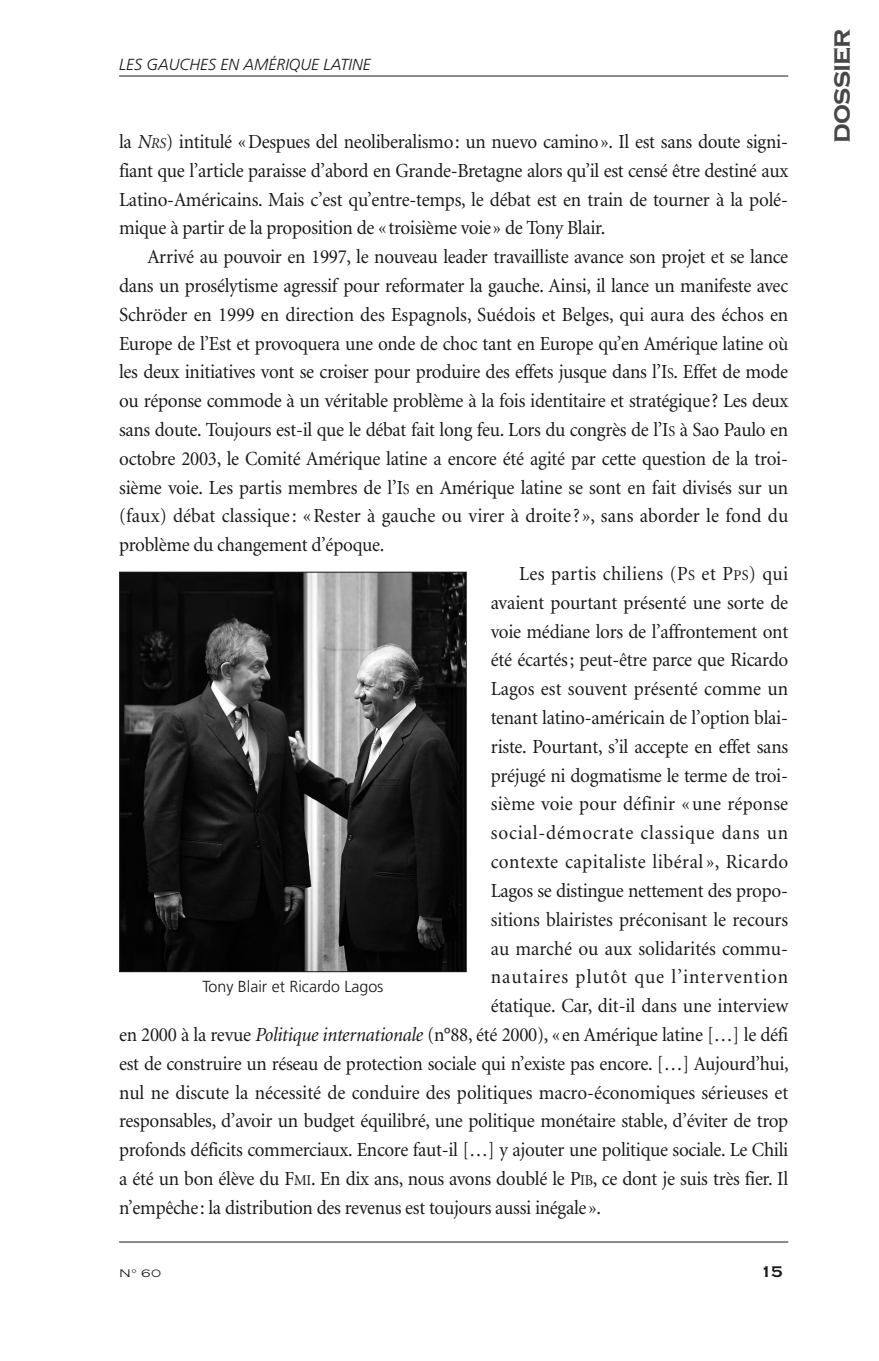
<style>
.page{position:relative;width:879px;height:1361px;background:#fff}
.page>*{position:absolute;margin:0;border:0;box-sizing:border-box;transform-origin:0 0}
.t1{font:700 28px "Copperplate Gothic";letter-spacing:-.03em;color:#474747}
.t2{font:20px/28.8px "Minion";letter-spacing:-.015em;color:#191919;text-align:justify;scale:.95 1}
.t3{font:20px "Minion";letter-spacing:.005em;color:#191919;scale:.95 1}
.t4{font:20px "Minion";letter-spacing:.025em;color:#191919;scale:.95 1}
.t5{font:20px "Minion";letter-spacing:.055em;color:#191919;scale:.95 1}
.t6{font:20px "Minion";letter-spacing:.045em;color:#191919;scale:.95 1}
.t7{font:20px "Minion";letter-spacing:.02em;color:#191919;scale:.95 1}
.t8{font:italic 300 16px "Frutiger";color:#191919}
.t9{font:300 16px "Frutiger";color:#191919}
.t10{font:700 16px "Copperplate Gothic";color:#191919}
.t11{font:300 11.2px "Copperplate Gothic";color:#191919;scale:1.25 1}
.s1{font-style:italic}
.s2{font-style:italic;font-size:15px}
.s3{font-size:15px}
</style>
<div class="page">
<hr style="left:119px;top:76px;width:669px;height:1px;background:#191919">
<hr style="left:119px;top:1241px;width:669px;height:1px;background:#191919">
<img style="left:121px;top:574px;width:344px;height:396px">
<div style="left:119px;top:572px;width:348px;height:400px;border:1px solid #191919"></div>
<p class="t8" style="left:119px;top:58px;width:253px">LES GAUCHES EN AMÉRIQUE LATINE</p>
<p class="t2" style="left:119px;top:129px;width:706px">la <span class="s1">N</span><span class="s2">RS</span>) intitulé «Despues del neoliberalismo: un nuevo camino». Il est sans doute signi&shy;fiant que l’article paraisse d’abord en Grande-Bretagne alors qu’il est censé être destiné aux Latino-Américains. Mais c’est qu’entre-temps, le débat est en train de tourner à la polé&shy;mique à partir de la proposition de «troisième voie» de Tony Blair.</p>
<p class="t2" style="left:147px;top:244px;width:676px">Arrivé au pouvoir en 1997, le nouveau leader travailliste avance son projet et se lance</p>
<p class="t2" style="left:119px;top:273px;width:706px">dans un prosélytisme agressif pour reformater la gauche. Ainsi, il lance un manifeste avec</p>
<p class="t2" style="left:119px;top:301px;width:706px">Schröder en 1999 en direction des Espagnols, Suédois et Belges, qui aura des échos en</p>
<p class="t2" style="left:119px;top:330px;width:706px">Europe de l’Est et provoquera une onde de choc tant en Europe qu’en Amérique latine où</p>
<p class="t2" style="left:119px;top:359px;width:706px">les deux initiatives vont se croiser pour produire des effets jusque dans l’I<span class="s3">S</span>. Effet de mode</p>
<p class="t2" style="left:119px;top:388px;width:706px">ou réponse commode à un véritable problème à la fois identitaire et stratégique? Les deux</p>
<p class="t2" style="left:119px;top:417px;width:706px">sans doute. Toujours est-il que le débat fait long feu. Lors du congrès de l’I<span class="s3">S</span> à Sao Paulo en</p>
<p class="t2" style="left:119px;top:445px;width:705px">octobre 2003, le Comité Amérique latine a encore été agité par cette question de la troi-</p>
<p class="t2" style="left:119px;top:474px;width:706px">sième voie. Les partis membres de l’I<span class="s3">S</span> en Amérique latine se sont en fait divisés sur un</p>
<p class="t3" style="left:119px;top:508px;width:706px">(faux) débat classique: «Rester à gauche ou virer à droite? », sans aborder le fond du</p>
<p class="t2" style="left:119px;top:532px;width:281px">problème du changement d’époque.</p>
<p class="t7" style="left:519px;top:566px;width:285px">Les partis chiliens (P<span class="s3">S</span> et P<span class="s3">PS</span>) qui</p>
<p class="t2" style="left:491px;top:589px;width:315px">avaient pourtant présenté une sorte de</p>
<p class="t2" style="left:491px;top:618px;width:315px">voie médiane lors de l’affrontement ont</p>
<p class="t2" style="left:491px;top:647px;width:315px">été écartés; peut-être parce que Ricardo</p>
<p class="t3" style="left:491px;top:681px;width:315px">Lagos est souvent présenté comme un</p>
<p class="t2" style="left:491px;top:705px;width:314px">tenant latino-américain de l’option blai-</p>
<p class="t2" style="left:491px;top:733px;width:315px">riste. Pourtant, s’il accepte en effet sans</p>
<p class="t2" style="left:491px;top:762px;width:314px">préjugé ni dogmatisme le terme de troi-</p>
<p class="t3" style="left:491px;top:796px;width:315px">sième voie pour définir «une réponse</p>
<p class="t6" style="left:491px;top:825px;width:315px">social-démocrate classique dans un</p>
<p class="t4" style="left:491px;top:854px;width:315px">contexte capitaliste libéral », Ricardo</p>
<p class="t2" style="left:491px;top:877px;width:314px">Lagos se distingue nettement des propo-</p>
<p class="t2" style="left:491px;top:906px;width:315px">sitions blairistes préconisant le recours</p>
<p class="t2" style="left:491px;top:935px;width:314px">au marché ou aux solidarités commu-</p>
<p class="t5" style="left:491px;top:969px;width:315px">nautaires plutôt que l’intervention</p>
<p class="t2" style="left:491px;top:993px;width:315px">étatique. Car, dit-il dans une interview</p>
<p class="t2" style="left:119px;top:1021px;width:706px">en 2000 à la revue <span class="s1">Politique internationale</span> (n°88, été 2000), «en Amérique latine […] le défi</p>
<p class="t2" style="left:119px;top:1050px;width:706px">est de construire un réseau de protection sociale qui n’existe pas encore. […] Aujourd’hui,</p>
<p class="t2" style="left:119px;top:1079px;width:706px">nul ne discute la nécessité de conduire des politiques macro-économiques sérieuses et</p>
<p class="t2" style="left:119px;top:1108px;width:706px">responsables, d’avoir un budget équilibré, une politique monétaire stable, d’éviter de trop</p>
<p class="t2" style="left:119px;top:1137px;width:706px">profonds déficits commerciaux. Encore faut-il […] y ajouter une politique sociale. Le Chili</p>
<p class="t2" style="left:119px;top:1165px;width:706px">a été un bon élève du F<span class="s3">MI</span>. En dix ans, nous avons doublé le P<span class="s3">IB</span>, ce dont je suis très fier. Il</p>
<p class="t2" style="left:119px;top:1194px;width:509px">n’empêche: la distribution des revenus est toujours aussi inégale».</p>
<p class="t9" style="left:202px;top:980px;width:183px">Tony Blair et Ricardo Lagos</p>
<p class="t11" style="left:119px;top:1266px;width:35px">N° 60</p>
<p class="t10" style="left:760px;top:1261px;width:23px">15</p>
<h1 class="t1" style="left:824px;top:143px;width:116px;rotate:-90deg">dossier</h1>
</div>
